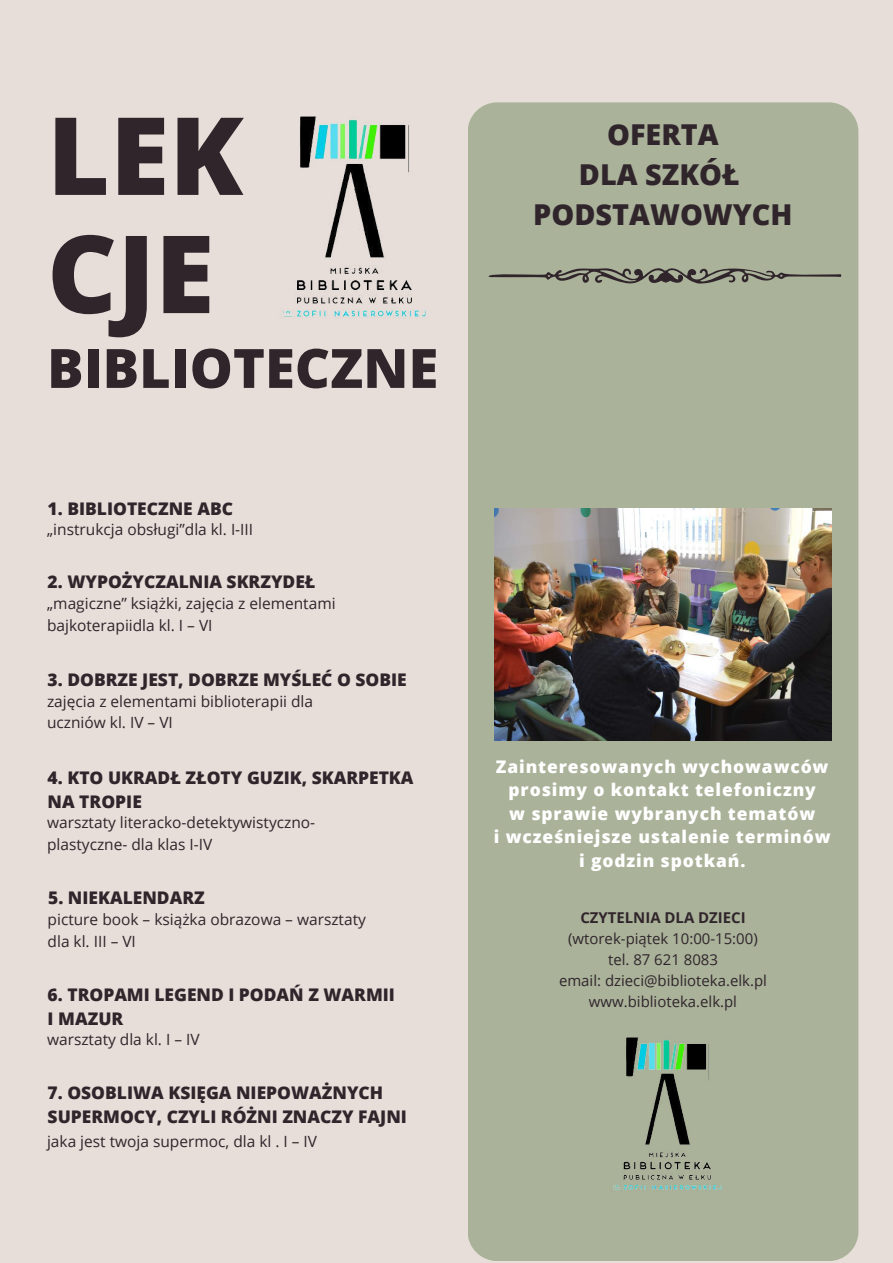
<style>
.page{position:relative;width:893px;height:1263px;background:#e7ded9}
.page>*{position:absolute;margin:0;border:0;box-sizing:border-box;transform-origin:0 0}
.t1{font:800 108.07px/118.2px "Open Sans";color:#30252b}
.t2{font:800 54.3px "Open Sans";color:#30252b}
.t3{font:800 28.8px/40.2px "Open Sans";color:#30252b;text-align:center}
.t4{font:800 17.4px/23.6px "Open Sans";color:#30252b}
.t5{font:800 17.4px/23.6px "Open Sans";letter-spacing:.05em;color:#fff;text-align:center}
.t6{font:15.45px/21.4px "Open Sans";color:#30252b}
.t7{font:14.92px/20.9px "Open Sans";color:#30252b;text-align:center}
.t8{font:700 14.92px "Open Sans";color:#30252b}
</style>
<div class="page">
<div style="left:467px;top:102px;width:391px;height:1159px;background:#aab29a;border-radius:30px"></div>
<svg style="left:509px;top:268px;width:332px;height:16px"></svg>
<img style="left:283px;top:102px;width:226px;height:269px">
<img style="left:494px;top:509px;width:337px;height:231px">
<img style="left:613px;top:1037px;width:109px;height:153px">
<h1 class="t1" style="left:47px;top:94px;width:198px">LEK<br>CJE</h1>
<h2 class="t2" style="left:47px;top:330px;width:393px">BIBLIOTECZNE</h2>
<p class="t4" style="left:48px;top:496px;width:187px">1. BIBLIOTECZNE ABC</p>
<p class="t6" style="left:47px;top:519px;width:208px">„instrukcja obsługi”dla kl. I-III</p>
<p class="t4" style="left:48px;top:570px;width:269px">2. WYPOŻYCZALNIA SKRZYDEŁ</p>
<p class="t6" style="left:47px;top:592px;width:290px">„magiczne” książki, zajęcia z elementami bajkoterapiidla kl. I – VI</p>
<p class="t4" style="left:48px;top:668px;width:361px">3. DOBRZE JEST, DOBRZE MYŚLEĆ O SOBIE</p>
<p class="t6" style="left:47px;top:690px;width:268px">zajęcia z elementami biblioterapii dla uczniów kl. IV – VI</p>
<p class="t4" style="left:48px;top:765px;width:367px">4. KTO UKRADŁ ZŁOTY GUZIK, SKARPETKA<br>NA TROPIE</p>
<p class="t6" style="left:47px;top:811px;width:270px">warsztaty literacko-detektywistyczno&shy;plastyczne- dla klas I-IV</p>
<p class="t4" style="left:48px;top:886px;width:158px">5. NIEKALENDARZ</p>
<p class="t6" style="left:48px;top:908px;width:320px">picture book – książka obrazowa – warsztaty dla kl. III – VI</p>
<p class="t4" style="left:48px;top:982px;width:349px">6. TROPAMI LEGEND I PODAŃ Z WARMII<br>I MAZUR</p>
<p class="t6" style="left:47px;top:1028px;width:154px">warsztaty dla kl. I – IV</p>
<p class="t4" style="left:48px;top:1081px;width:361px">7. OSOBLIWA KSIĘGA NIEPOWAŻNYCH<br>SUPERMOCY, CZYLI RÓŻNI ZNACZY FAJNI</p>
<p class="t6" style="left:47px;top:1130px;width:271px">jaka jest twoja supermoc, dla kl . I – IV</p>
<h3 class="t3" style="left:533px;top:113px;width:261px">OFERTA<br>DLA SZKÓŁ<br>PODSTAWOWYCH</h3>
<p class="t5" style="left:494px;top:754px;width:338px">Zainteresowanych wychowawców prosimy o kontakt telefoniczny<br>w sprawie wybranych tematów<br>i wcześniejsze ustalenie terminów i godzin spotkań.</p>
<p class="t8" style="left:580px;top:907px;width:167px">CZYTELNIA DLA DZIECI</p>
<p class="t7" style="left:559px;top:928px;width:209px">(wtorek-piątek 10:00-15:00) tel. 87 621 8083<br>email: dzieci@biblioteka.elk.pl www.biblioteka.elk.pl</p>
</div>
